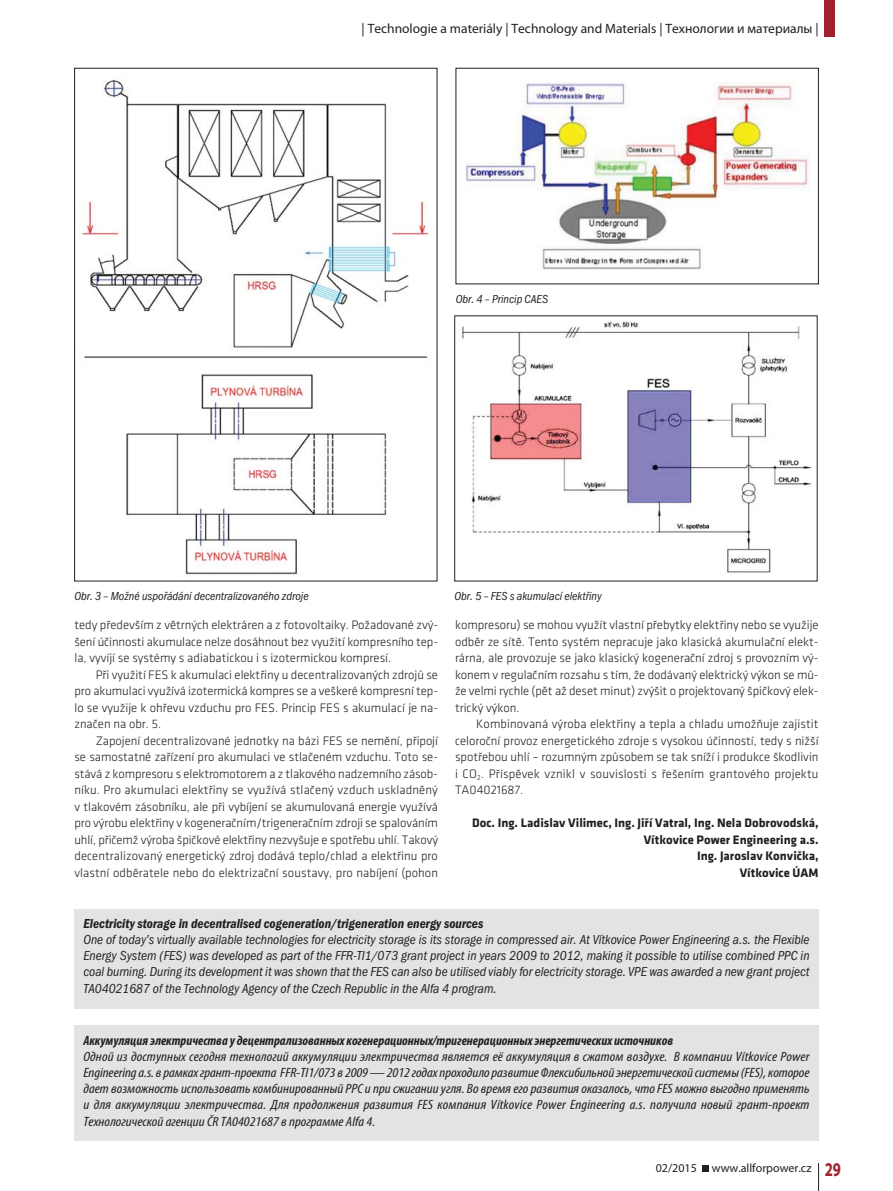
<style>
.page{position:relative;width:893px;height:1191px;background:#fff}
.page>*{position:absolute;margin:0;border:0;box-sizing:border-box;transform-origin:0 0}
.t1{font:italic condensed 13.5px/16.2px "Myriad Pro";color:#231f20;text-align:justify;scale:1.12 1}
.t2{font:13.5px/16.2px "Franklin Got Itc TOT Boo Con Ita";color:#231f20;text-align:justify}
.t3{font:italic 700 condensed 13.5px "Myriad Pro";color:#231f20}
.t4{font:13.5px "Franklin Got Itc TOT Dem Con Ita";color:#231f20}
.t5{font:13.5px "Myriad Pro";color:#231f20}
.t6{font:300 12.75px/16.5px "Klavika";color:#231f20;text-align:justify}
.t7{font:700 12.75px/16.5px "Klavika";color:#231f20;text-align:right}
.t8{font:12px "Franklin Got Itc TOT Boo Con Ita";color:#231f20}
.t9{font:12px "Myriad Pro";color:#231f20}
.s1{font-weight:700;font-stretch:semi-expanded;font-size:19.5px;color:#a0212d}
</style>
<div class="page">
<svg style="left:702px;top:1165px;width:6px;height:6px"></svg>
<svg style="left:818px;top:1163px;width:1px;height:27px"></svg>
<div style="left:824px;top:0;width:11px;height:37px;background:#a0212d"></div>
<img style="left:80px;top:79px;width:349px;height:496px">
<img style="left:465px;top:82px;width:344px;height:188px">
<div style="left:456px;top:68px;width:363px;height:216px;border:1px solid #231f20"></div>
<img style="left:461px;top:321px;width:351px;height:252px">
<div style="left:74px;top:910px;width:745px;height:98px;background:#e2e3e4"></div>
<div style="left:74px;top:1025px;width:745px;height:116px;background:#e2e3e4"></div>
<p class="t5" style="left:362px;top:24px;width:458px">| Technologie a materiály | Technology and Materials | Технологии и материалы |</p>
<p class="t8" style="left:456px;top:295px;width:94px">Obr. 4 – Princip CAES</p>
<p class="t8" style="left:74px;top:592px;width:236px">Obr. 3 – Možné uspořádání decentralizovaného zdroje</p>
<p class="t6" style="left:74px;top:618px;width:365px">tedy především z větrných elektráren a z fotovoltaiky. Požadované zvý&shy;šení účinnosti akumulace nelze dosáhnout bez využití kompresního tep&shy;la, vyvíjí se systémy s adiabatickou i s izotermickou kompresí.</p>
<p class="t6" style="left:74px;top:667px;width:365px;text-indent:21px">Při využití FES k akumulaci elektřiny u decentralizovaných zdrojů se pro akumulaci využívá izotermická kompres se a veškeré kompresní tep&shy;lo se využije k ohřevu vzduchu pro FES. Princip FES s akumulací je na&shy;značen na obr. 5.</p>
<p class="t6" style="left:74px;top:733px;width:365px;text-indent:21px">Zapojení decentralizované jednotky na bázi FES se nemění, připojí se samostatné zařízení pro akumulaci ve stlačeném vzduchu. Toto se&shy;stává z kompresoru s elektromotorem a z tlakového nadzemního zásob&shy;níku. Pro akumulaci elektřiny se využívá stlačený vzduch uskladněný v tlakovém zásobníku, ale při vybíjení se akumulovaná energie využívá pro výrobu elektřiny v kogeneračním/trigeneračním zdroji se spalováním uhlí, přičemž výroba špičkové elektřiny nezvyšuje e spotřebu uhlí. Takový decentralizovaný energetický zdroj dodává teplo/chlad a elektřinu pro vlastní odběratele nebo do elektrizační soustavy, pro nabíjení (pohon</p>
<p class="t8" style="left:454px;top:592px;width:149px">Obr. 5 – FES s akumulací elektřiny</p>
<p class="t6" style="left:455px;top:618px;width:365px">kompresoru) se mohou využít vlastní přebytky elektřiny nebo se využije odběr ze sítě. Tento systém nepracuje jako klasická akumulační elekt&shy;rárna, ale provozuje se jako klasický kogenerační zdroj s provozním vý&shy;konem v regulačním rozsahu s tím, že dodávaný elektrický výkon se mů&shy;že velmi rychle (pět až deset minut) zvýšit o projektovaný špičkový elek&shy;trický výkon.</p>
<p class="t6" style="left:455px;top:717px;width:365px;text-indent:21px">Kombinovaná výroba elektřiny a tepla a chladu umožňuje zajistit celoroční provoz energetického zdroje s vysokou účinností, tedy s nižší spotřebou uhlí – rozumným způsobem se tak sníží i produkce škodlivin i CO<sub>2</sub>. Příspěvek vznikl v souvislosti s řešením grantového projektu TA04021687.</p>
<p class="t7" style="left:472px;top:816px;width:348px">Doc. Ing. Ladislav Vilimec, Ing. Jiří Vatral, Ing. Nela Dobrovodská, Vítkovice Power Engineering a.s.<br>Ing. Jaroslav Konvička,<br>Vítkovice ÚAM</p>
<p class="t4" style="left:83px;top:919px;width:401px">Electricity storage in decentralised cogeneration/trigeneration energy sources</p>
<p class="t2" style="left:83px;top:932px;width:728px">One of today’s virtually available technologies for electricity storage is its storage in compressed air. At Vítkovice Power Engineering a.s. the Flexible Energy System (FES) was developed as part of the FFR-TI1/073 grant project in years 2009 to 2012, making it possible to utilise combined PPC in coal burning. During its development it was shown that the FES can also be utilised viably for electricity storage. VPE was awarded a new grant project TA04021687 of the Technology Agency of the Czech Republic in the Alfa 4 program.</p>
<p class="t3" style="left:83px;top:1032px;width:591px">Аккумуляция электричества у децентрализованных когенерационных/тригенерационных энергетических источников</p>
<p class="t1" style="left:83px;top:1049px;width:650px">Одной из доступных сегодня технологий аккумуляции электричества является её аккумуляция в сжатом воздухе. В компании Vítkovice Power Engineering a.s. в рамках грант-проекта FFR-TI1/073 в 2009 — 2012 годах проходило развитие Флексибильной энергетической системы (FES), которое дает возможность использовать комбинированный PPC и при сжигании угля. Во время его развития оказалось, что FES можно выгодно применять и для аккумуляции электричества. Для продолжения развития FES компания Vítkovice Power Engineering a.s. получила новый грант-проект Технологической агенции ČR TA04021687 в программе Alfa 4.</p>
<p class="t9" style="left:656px;top:1163px;width:187px">02/2015 www.allforpower.cz <span class="s1">29</span></p>
</div>
